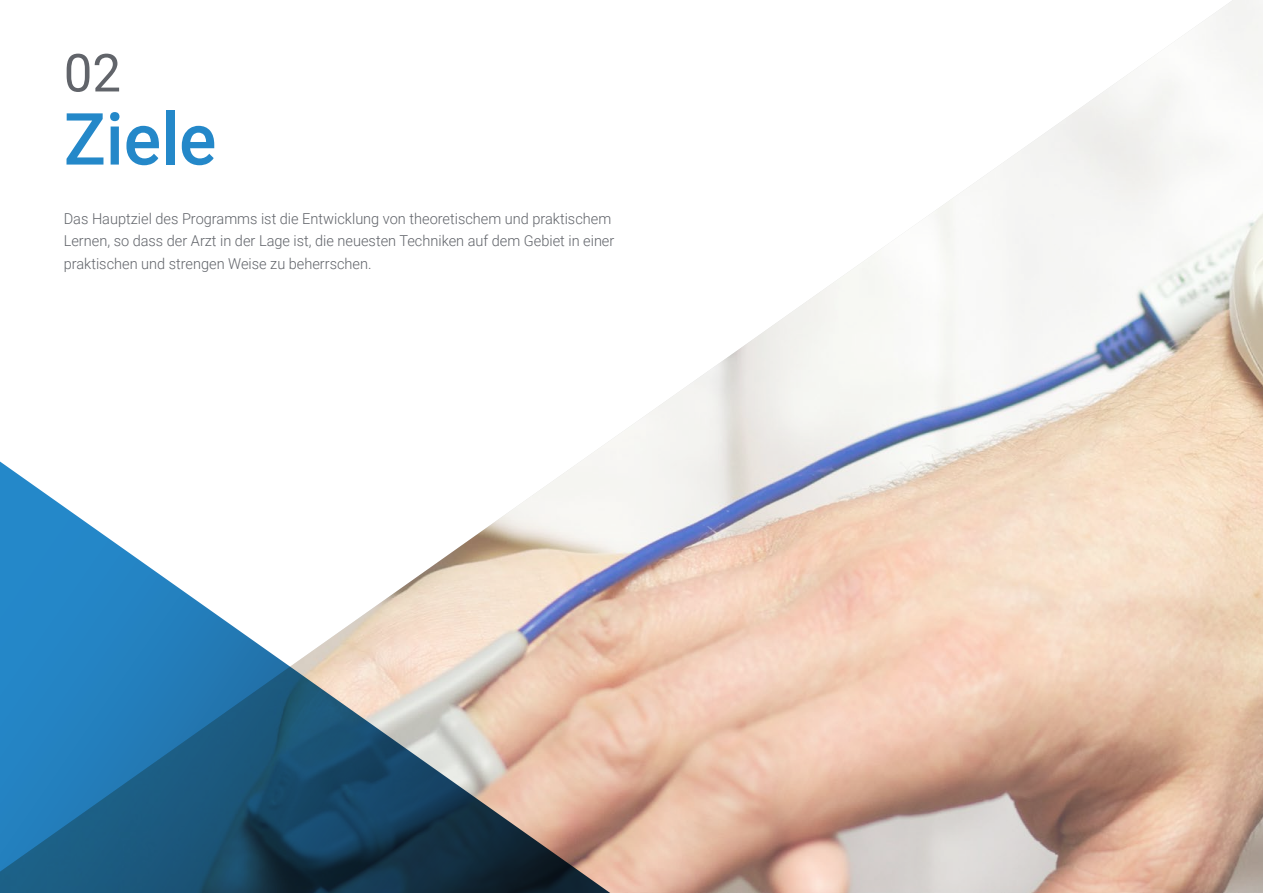
<style>
.page{position:relative;width:1263px;height:893px;background:#fff}
.page>*{position:absolute;margin:0;border:0;box-sizing:border-box;transform-origin:0 0}
.t1{font:500 72px "Roboto";color:#2488c9}
.t2{font:52.5px "Roboto";color:#61646a}
.t3{font:300 15px/22.5px "Roboto";color:#61646a}
</style>
<div class="page">
<img style="left:603px;top:0;width:660px;height:893px">
<svg style="left:0;top:446px;width:640px;height:447px"></svg>
<h2 class="t2" style="left:64px;top:36px;width:59px">02</h2>
<h1 class="t1" style="left:64px;top:89px;width:154px">Ziele</h1>
<p class="t3" style="left:64px;top:207px;width:552px">Das Hauptziel des Programms ist die Entwicklung von theoretischem und praktischem<br>Lernen, so dass der Arzt in der Lage ist, die neuesten Techniken auf dem Gebiet in einer praktischen und strengen Weise zu beherrschen.</p>
</div>
